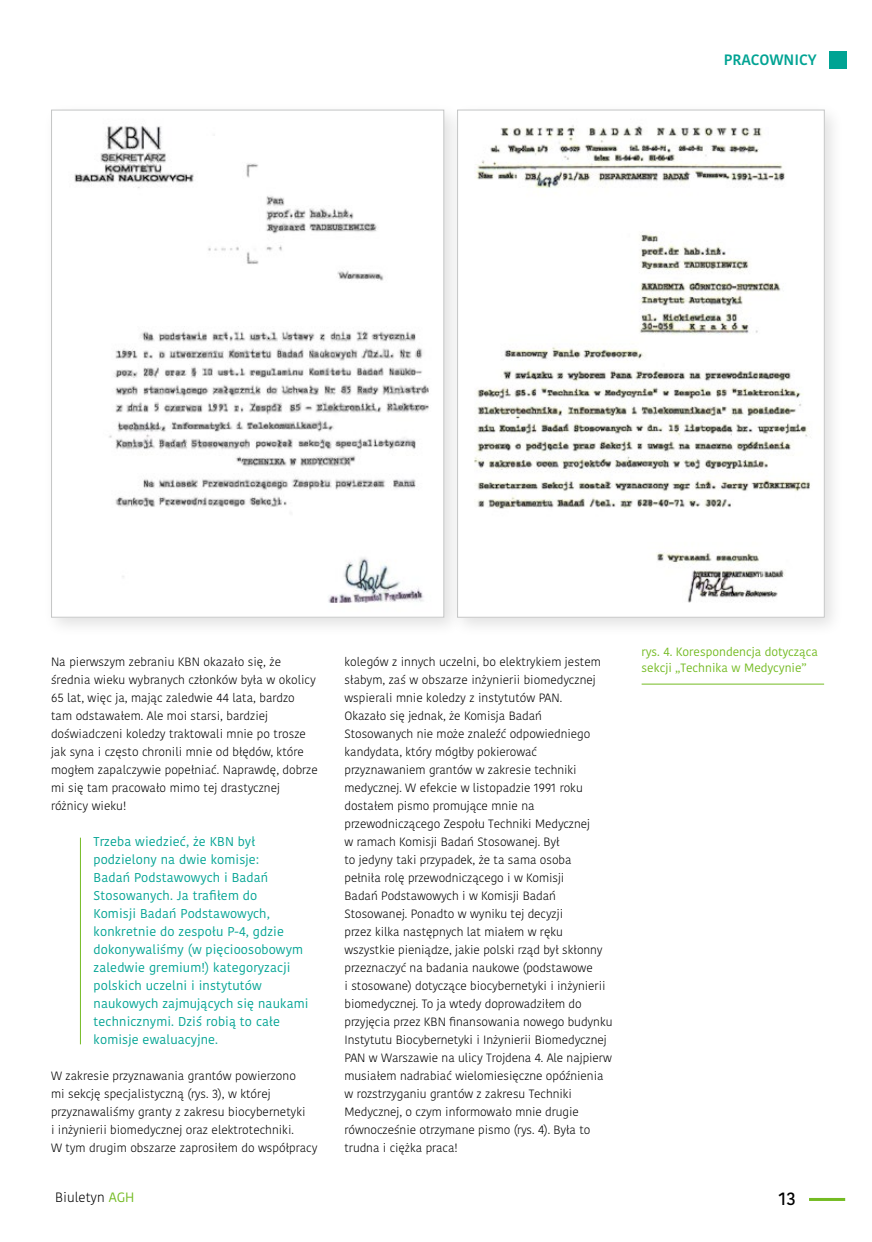
<style>
.page{position:relative;width:872px;height:1242px;background:#fff}
.page>*{position:absolute;margin:0;border:0;box-sizing:border-box;transform-origin:0 0}
.t1{font:500 18px "Kohinoor Bangla";color:#000}
.t2{font:600 15px "Kohinoor Bangla";color:#00a393}
.t3{font:300 13.5px "Kohinoor Bangla";color:#000}
.wybicie_w_tekscie{font:12.75px/18px "Kohinoor Bangla";letter-spacing:.01em;color:#00a393}
.text{font:300 12px/18px "Kohinoor Bangla";letter-spacing:-.005em;color:#000}
.zdjecie{font:12px/16.5px "Kohinoor Bangla";color:#74bb23}
.s1{font-weight:400;color:#74bb23}
</style>
<div class="page">
<hr style="left:809px;top:1198px;width:36px;height:3px;background:#74bb23">
<div style="left:829px;top:51px;width:17px;height:17px;background:#00a393"></div>
<div style="left:43px;top:101px;width:421px;height:536px;background:#000;opacity:.12"></div>
<img style="left:53px;top:112px;width:389px;height:503px">
<div style="left:449px;top:101px;width:395px;height:536px;background:#f4f4f4"></div>
<img style="left:459px;top:112px;width:363px;height:503px">
<hr style="left:641px;top:684px;width:183px;height:1px;background:#74bb23">
<hr style="left:80px;top:837px;width:1px;height:207px;background:#74bb23">
<p class="t2" style="left:723px;top:47px;width:94px">PRACOWNICY</p>
<p class="text" style="left:51px;top:653px;width:268px">Na pierwszym zebraniu KBN okazało się, że średnia wieku wybranych członków była w okolicy 65 lat, więc ja, mając zaledwie 44 lata, bardzo tam odstawałem. Ale moi starsi, bardziej doświadczeni koledzy traktowali mnie po trosze jak syna i często chronili mnie od błędów, które mogłem zapalczywie popełniać. Naprawdę, dobrze mi się tam pracowało mimo tej drastycznej różnicy wieku!</p>
<p class="wybicie_w_tekscie" style="left:94px;top:832px;width:216px">Trzeba wiedzieć, że KBN był podzielony na dwie komisje:<br>Badań Podstawowych i Badań<br>Stosowanych. Ja trafiłem do<br>Komisji Badań Podstawowych, konkretnie do zespołu P-4, gdzie dokonywaliśmy (w pięcioosobowym zaledwie gremium!) kategoryzacji polskich uczelni i instytutów naukowych zajmujących się naukami technicznymi. Dziś robią to całe komisje ewaluacyjne.</p>
<p class="text" style="left:51px;top:1067px;width:268px">W zakresie przyznawania grantów powierzono<br>mi sekcję specjalistyczną (rys. 3), w której przyznawaliśmy granty z zakresu biocybernetyki<br>i inżynierii biomedycznej oraz elektrotechniki.<br>W tym drugim obszarze zaprosiłem do współpracy</p>
<p class="text" style="left:344px;top:653px;width:258px">kolegów z innych uczelni, bo elektrykiem jestem słabym, zaś w obszarze inżynierii biomedycznej wspierali mnie koledzy z instytutów PAN.</p>
<p class="text" style="left:344px;top:707px;width:269px">Okazało się jednak, że Komisja Badań Stosowanych nie może znaleźć odpowiedniego kandydata, który mógłby pokierować przyznawaniem grantów w zakresie techniki medycznej. W efekcie w listopadzie 1991 roku dostałem pismo promujące mnie na przewodniczącego Zespołu Techniki Medycznej<br>w ramach Komisji Badań Stosowanej. Był<br>to jedyny taki przypadek, że ta sama osoba<br>pełniła rolę przewodniczącego i w Komisji<br>Badań Podstawowych i w Komisji Badań Stosowanej. Ponadto w wyniku tej decyzji<br>przez kilka następnych lat miałem w ręku wszystkie pieniądze, jakie polski rząd był skłonny przeznaczyć na badania naukowe (podstawowe<br>i stosowane) dotyczące biocybernetyki i inżynierii biomedycznej. To ja wtedy doprowadziłem do przyjęcia przez KBN finansowania nowego budynku Instytutu Biocybernetyki i Inżynierii Biomedycznej PAN w Warszawie na ulicy Trojdena 4. Ale najpierw musiałem nadrabiać wielomiesięczne opóźnienia w rozstrzyganiu grantów z zakresu Techniki Medycznej, o czym informowało mnie drugie równocześnie otrzymane pismo (rys. 4). Była to trudna i ciężka praca!</p>
<p class="zdjecie" style="left:641px;top:643px;width:178px">rys. 4. Korespondencja dotycząca sekcji „Technika w Medycynie”</p>
<p class="t3" style="left:55px;top:1187px;width:81px">Biuletyn <span class="s1">AGH</span></p>
<h1 class="t1" style="left:778px;top:1184px;width:19px">13</h1>
</div>
